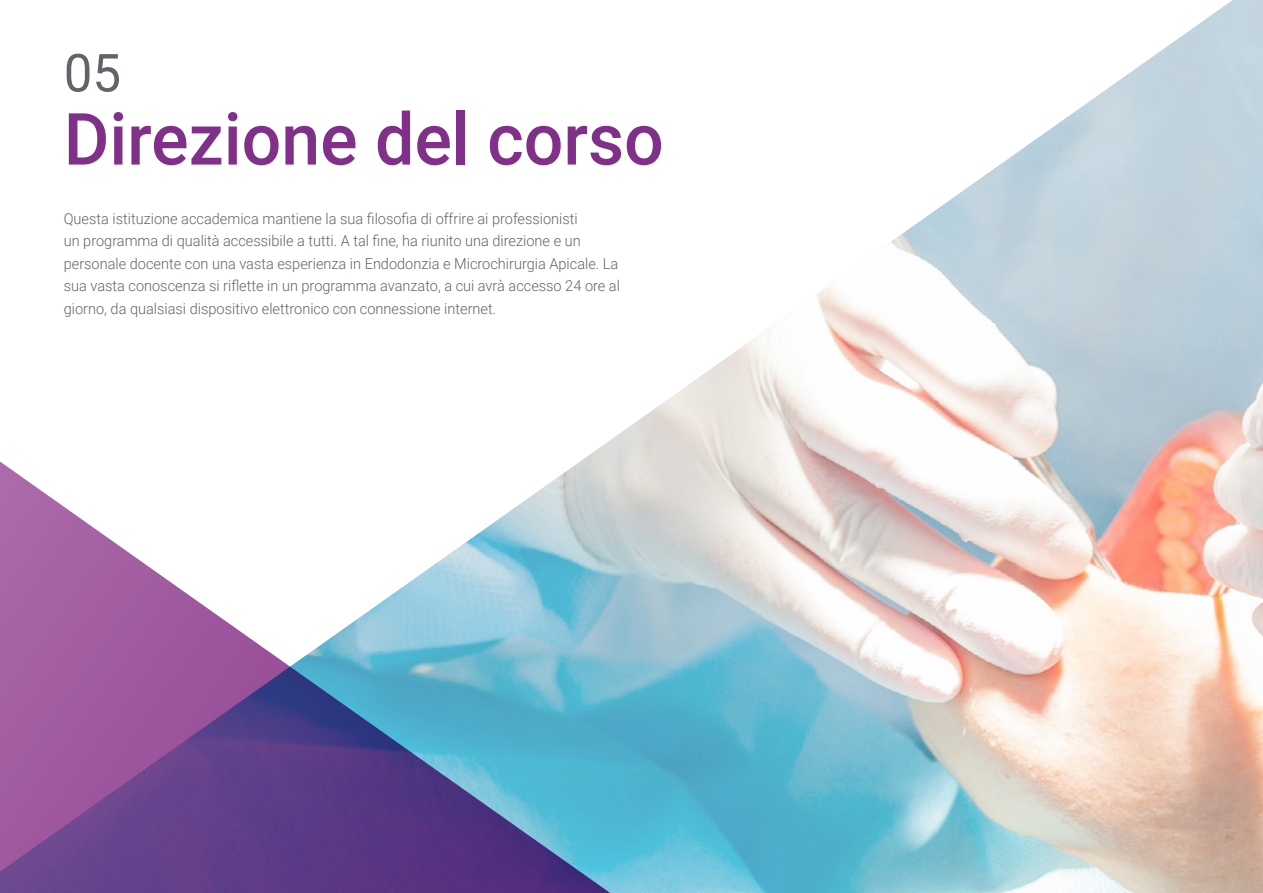
<style>
.page{position:relative;width:1263px;height:893px;background:#fff}
.page>*{position:absolute;margin:0;border:0;box-sizing:border-box;transform-origin:0 0}
.t1{font:500 72px "Roboto";color:#813089}
.t2{font:52.5px "Roboto";color:#61646a}
.t3{font:300 15px/22.5px "Roboto";color:#61646a}
</style>
<div class="page">
<img style="left:602px;top:0;width:661px;height:893px">
<svg style="left:0;top:446px;width:640px;height:447px"></svg>
<h2 class="t2" style="left:64px;top:36px;width:59px">05</h2>
<h1 class="t1" style="left:64px;top:89px;width:601px">Direzione del corso</h1>
<p class="t3" style="left:64px;top:207px;width:558px">Questa istituzione accademica mantiene la sua filosofia di offrire ai professionisti<br>un programma di qualità accessibile a tutti. A tal fine, ha riunito una direzione e un personale docente con una vasta esperienza in Endodonzia e Microchirurgia Apicale. La sua vasta conoscenza si riflette in un programma avanzato, a cui avrà accesso 24 ore al giorno, da qualsiasi dispositivo elettronico con connessione internet.</p>
</div>
